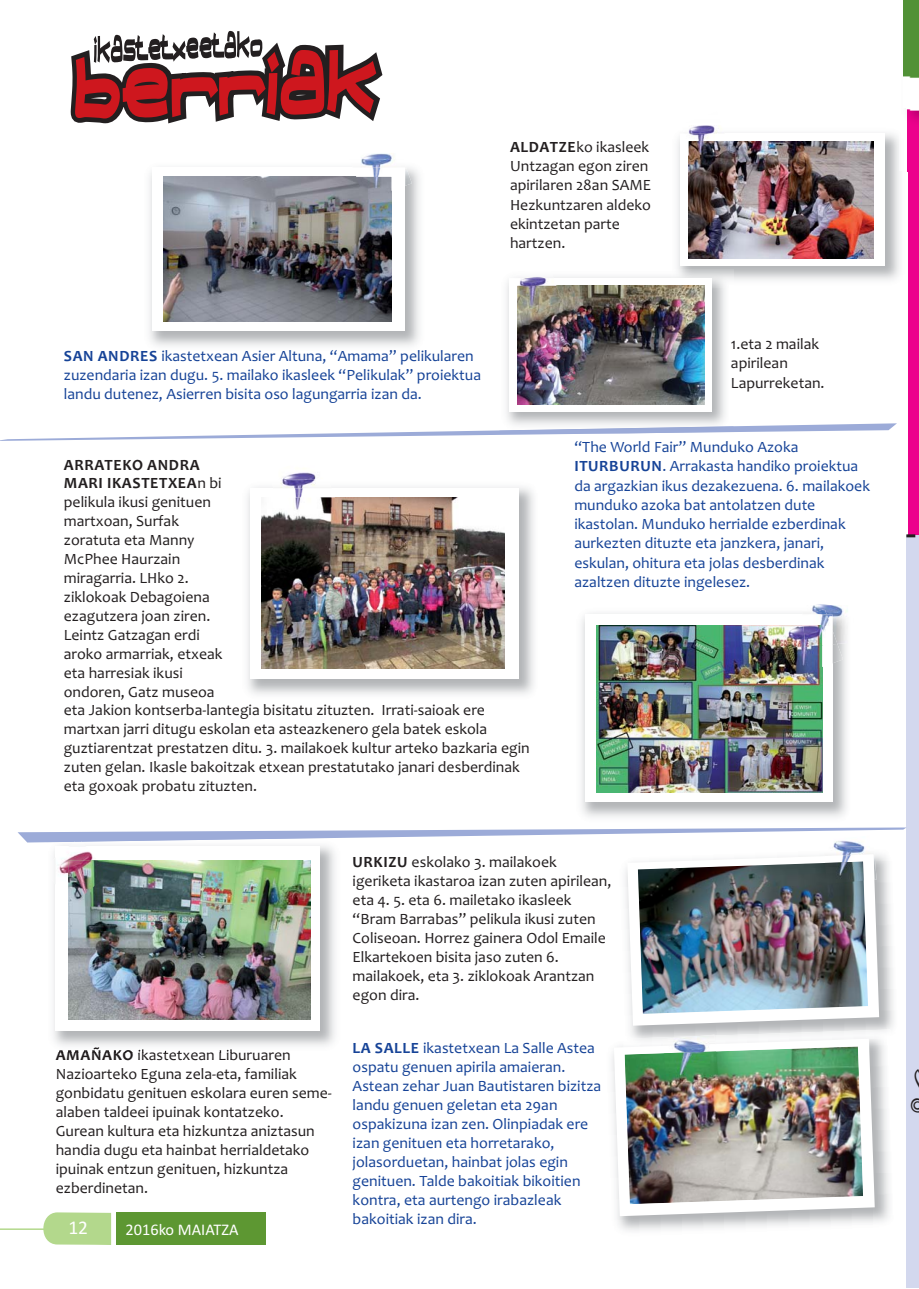
<style>
.page{position:relative;width:919px;height:1289px;background:#fff}
.page>*{position:absolute;margin:0;border:0;box-sizing:border-box;transform-origin:0 0}
.t1{font:19.5px "Calibri";color:#fff}
.t2{font:16.35px "Calibri";color:#fff}
.t3{font:15.75px/18.9px "Candara";color:#231f20}
.t4{font:15.75px/18.9px "Candara";color:#164397}
.s1{font-weight:700}
</style>
<div class="page">
<svg style="left:38px;top:1212px;width:73px;height:32px;background:#bcdc9a"></svg>
<div style="left:116px;top:1212px;width:149px;height:32px;background:#5d9732"></div>
<hr style="left:0;top:1228px;width:55px;height:1px;background:#b3d88c">
<div style="left:907px;top:59px;width:11px;height:483px;background:#ec008c"></div>
<div style="left:906px;top:535px;width:12px;height:752px;background:#d3d8ee"></div>
<svg style="left:906px;top:534px;width:10px;height:3px"></svg>
<img style="left:907px;top:107px;width:11px;height:14px">
<img style="left:903px;top:0;width:15px;height:107px">
<svg style="left:0;top:423px;width:896px;height:18px"></svg>
<svg style="left:70px;top:31px;width:313px;height:93px"></svg>
<img style="left:262px;top:497px;width:242px;height:171px">
<img style="left:283px;top:472px;width:33px;height:7px">
<img style="left:270px;top:479px;width:61px;height:9px">
<img style="left:294px;top:488px;width:9px;height:9px">
<img style="left:277px;top:497px;width:60px;height:26px">
<img style="left:46px;top:842px;width:289px;height:210px">
<img style="left:56px;top:1047px;width:77px;height:5px">
<img style="left:138px;top:1049px;width:67px;height:3px">
<div style="left:56px;top:846px;width:263px;height:184px;background:#fff"></div>
<img style="left:68px;top:860px;width:242px;height:159px">
<svg style="left:627px;top:854px;width:252px;height:171px"></svg>
<img style="left:637px;top:861px;width:230px;height:152px">
<img style="left:833px;top:842px;width:29px;height:3px">
<img style="left:823px;top:845px;width:53px;height:34px">
<img style="left:824px;top:854px;width:50px;height:26px">
<img style="left:824px;top:861px;width:39px;height:22px">
<img style="left:614px;top:1034px;width:260px;height:182px">
<img style="left:662px;top:1035px;width:54px;height:18px">
<img style="left:664px;top:1051px;width:54px;height:33px">
<img style="left:68px;top:842px;width:18px;height:4px">
<img style="left:46px;top:857px;width:10px;height:27px">
<svg style="left:18px;top:827px;width:888px;height:15px"></svg>
<img style="left:59px;top:851px;width:34px;height:23px">
<img style="left:68px;top:860px;width:41px;height:44px">
<img style="left:163px;top:177px;width:228px;height:145px">
<img style="left:362px;top:153px;width:32px;height:6px">
<img style="left:350px;top:159px;width:62px;height:27px">
<img style="left:353px;top:168px;width:52px;height:23px">
<img style="left:356px;top:177px;width:35px;height:23px">
<img style="left:688px;top:141px;width:185px;height:118px">
<img style="left:679px;top:125px;width:45px;height:9px">
<img style="left:690px;top:134px;width:19px;height:7px">
<img style="left:688px;top:141px;width:42px;height:23px">
<img style="left:499px;top:276px;width:234px;height:150px">
<img style="left:499px;top:426px;width:234px;height:7px">
<img style="left:671px;top:269px;width:62px;height:18px">
<div style="left:508px;top:278px;width:203px;height:134px;background:#fff"></div>
<img style="left:517px;top:286px;width:187px;height:118px">
<img style="left:508px;top:276px;width:45px;height:2px">
<img style="left:517px;top:278px;width:39px;height:8px">
<img style="left:517px;top:286px;width:45px;height:30px">
<img style="left:597px;top:625px;width:225px;height:167px">
<img style="left:832px;top:644px;width:11px;height:19px">
<img style="left:773px;top:625px;width:49px;height:53px">
<img style="left:801px;top:605px;width:48px;height:39px">
<img style="left:832px;top:630px;width:5px;height:14px">
<img style="left:809px;top:609px;width:17px;height:5px">
<img style="left:802px;top:614px;width:30px;height:31px">
<svg style="left:822px;top:625px;width:1px;height:42px"></svg>
<img style="left:803px;top:625px;width:19px;height:21px">
<p class="t3" style="left:510px;top:139px;width:143px"><span class="s1">ALDATZE</span>ko ikasleek<br>Untzagan egon ziren apirilaren 28an SAME<br>Hezkuntzaren aldeko ekintzetan parte hartzen.</p>
<p class="t4" style="left:64px;top:347px;width:419px"><span class="s1">SAN ANDRES</span> ikastetxean Asier Altuna, “Amama” pelikularen zuzendaria izan dugu. 5. mailako ikasleek “Pelikulak” proiektua landu dutenez, Asierren bisita oso lagungarria izan da.</p>
<p class="t3" style="left:731px;top:336px;width:95px">1.eta 2 mailak apirilean<br>Lapurreketan.</p>
<p class="t3" style="left:64px;top:456px;width:467px"><span class="s1">ARRATEKO ANDRA<br>MARI IKASTETXEA</span>n bi<br>pelikula ikusi genituen<br>martxoan, Surfak<br>zoratuta eta Manny<br>McPhee Haurzain<br>miragarria. LHko 2.<br>ziklokoak Debagoiena<br>ezagutzera joan ziren.<br>Leintz Gatzagan erdi<br>aroko armarriak, etxeak<br>eta harresiak ikusi<br>ondoren, Gatz museoa<br>eta Jakion kontserba-lantegia bisitatu zituzten. Irrati-saioak ere martxan jarri ditugu eskolan eta asteazkenero gela batek eskola guztiarentzat prestatzen ditu. 3. mailakoek kultur arteko bazkaria egin zuten gelan. Ikasle bakoitzak etxean prestatutako janari desberdinak eta goxoak probatu zituzten.</p>
<p class="t4" style="left:574px;top:439px;width:297px">“The World Fair” Munduko Azoka <span class="s1">ITURBURUN</span>. Arrakasta handiko proiektua da argazkian ikus dezakezuena. 6. mailakoek munduko azoka bat antolatzen dute ikastolan. Munduko herrialde ezberdinak aurkezten dituzte eta janzkera, janari, eskulan, ohitura eta jolas desberdinak azaltzen dituzte ingelesez.</p>
<p class="t3" style="left:56px;top:1047px;width:277px"><span class="s1">AMAÑAKO</span> ikastetxean Liburuaren Nazioarteko Eguna zela-eta, familiak gonbidatu genituen eskolara euren seme&shy;alaben taldeei ipuinak kontatzeko.<br>Gurean kultura eta hizkuntza aniztasun handia dugu eta hainbat herrialdetako ipuinak entzun genituen, hizkuntza ezberdinetan.</p>
<p class="t1" style="left:68px;top:1220px;width:21px">12</p>
<p class="t2" style="left:125px;top:1223px;width:114px">2016ko MAIATZA</p>
<p class="t3" style="left:352px;top:854px;width:260px"><span class="s1">URKIZU</span> eskolako 3. mailakoek igeriketa ikastaroa izan zuten apirilean, eta 4. 5. eta 6. mailetako ikasleek “Bram Barrabas” pelikula ikusi zuten Coliseoan. Horrez gainera Odol Emaile Elkartekoen bisita jaso zuten 6. mailakoek, eta 3. ziklokoak Arantzan egon dira.</p>
<p class="t4" style="left:352px;top:1040px;width:250px"><span class="s1">LA SALLE</span> ikastetxean La Salle Astea ospatu genuen apirila amaieran.<br>Astean zehar Juan Bautistaren bizitza landu genuen geletan eta 29an ospakizuna izan zen. Olinpiadak ere izan genituen eta horretarako, jolasorduetan, hainbat jolas egin genituen. Talde bakoitiak bikoitien kontra, eta aurtengo irabazleak bakoitiak izan dira.</p>
</div>
